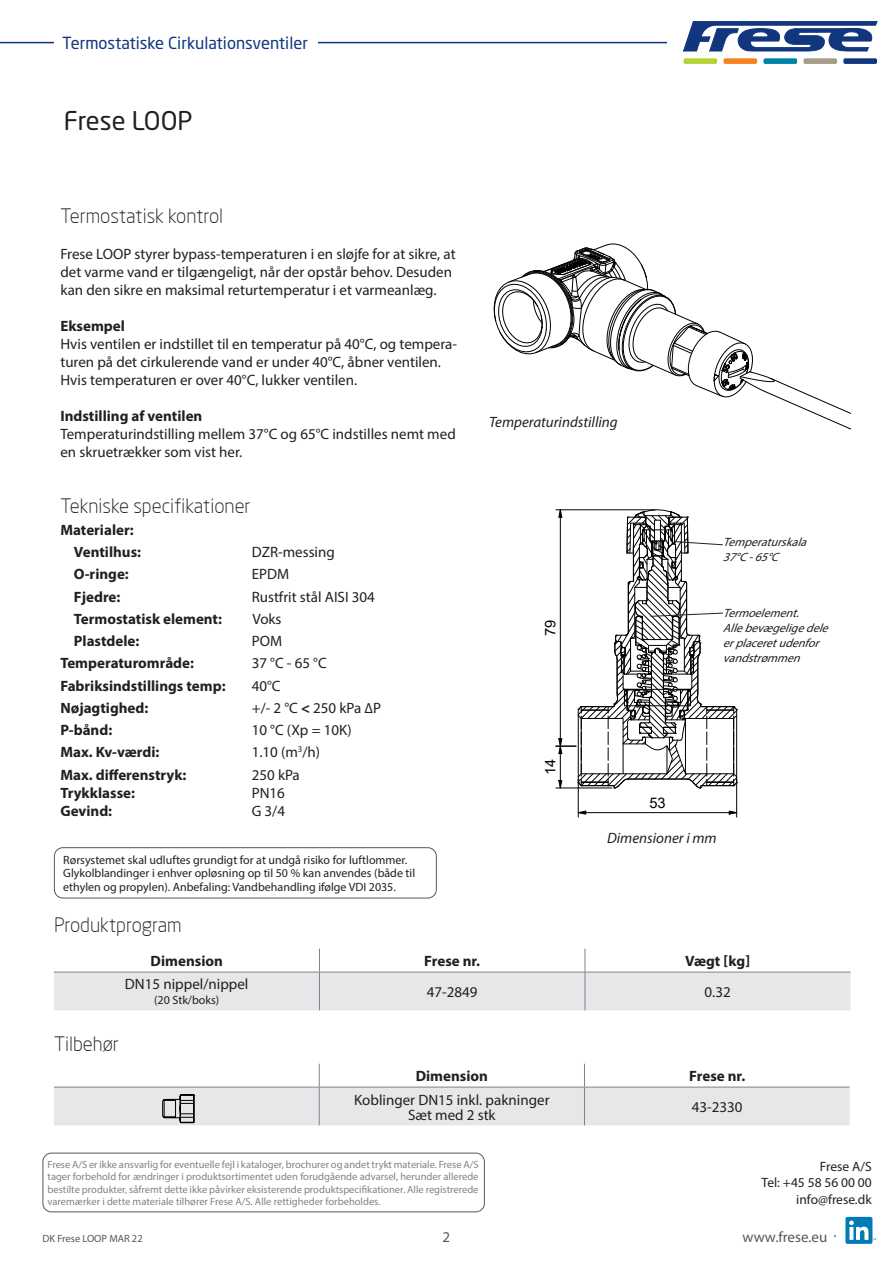
<style>
.page{position:relative;width:893px;height:1263px;background:#fff}
.page>*{position:absolute;margin:0;border:0;box-sizing:border-box;transform-origin:0 0}
.t1{font:25.5px "Neo Sans Pro";color:#231f20}
.Tekniske_data_-_Mellemrubrik{font:300 19.5px "Neo Sans";color:#231f20}
.t2{font:16.5px "Neo Sans Pro";color:#11367e}
.Titler_-_index_uk{font:15px/18px "Myriad Pro";color:#231f20}
.Tekniske_data_-_Brød{font:700 15px "Myriad Pro";color:#231f20}
.Tekniske_data_-_Brød-2{font:15px "Myriad Pro";color:#231f20}
.Titler_-_index_uk-2{font:700 15px "Myriad Pro";color:#231f20}
.Titler_-_index_uk-3{font:italic 15px "Myriad Pro";color:#231f20}
.t3{font:15px "Myriad Pro";color:#57585a}
.t4{font:14.55px "Arial";color:#000}
.t5{font:13.5px/16.2px "Myriad Pro";color:#231f20;text-align:right}
.Titler_-_index_uk-4{font:12px/13.5px "Myriad Pro";color:#231f20}
.Titler_-_index_uk-5{font:italic 12px/15px "Myriad Pro";color:#231f20}
.t6{font:10.5px/12.6px "Myriad Pro";color:#808285;text-align:justify}
.t7{font:10.5px "Myriad Pro";color:#57585a}
.s1{font-weight:700}
.s2{font-family:"Neo Sans Pro"}
</style>
<div class="page">
<hr style="left:0;top:42px;width:893px;height:1px;background:#11367e">
<div style="left:668px;top:21px;width:225px;height:43px;background:#fff"></div>
<div style="left:684px;top:58px;width:33px;height:6px;background:#b5d334;border-radius:2px"></div>
<div style="left:723px;top:58px;width:34px;height:6px;background:#f58220;border-radius:2px"></div>
<div style="left:763px;top:58px;width:34px;height:6px;background:#0081a7;border-radius:2px"></div>
<div style="left:803px;top:58px;width:34px;height:6px;background:#a49c87;border-radius:2px"></div>
<div style="left:843px;top:58px;width:34px;height:6px;background:#11367e;border-radius:2px"></div>
<svg style="left:683px;top:21px;width:194px;height:30px"></svg>
<div style="left:845px;top:1217px;width:27px;height:27px;background:#007bb6;border-radius:2px"></div>
<svg style="left:849px;top:1220px;width:27px;height:20px"></svg>
<div style="left:54px;top:36px;width:263px;height:13px;background:#fff"></div>
<div style="left:43px;top:1153px;width:442px;height:59px;border:1px solid #57585a;border-radius:9px"></div>
<svg style="left:494px;top:243px;width:356px;height:187px"></svg>
<svg style="left:54px;top:949px;width:796px;height:61px"></svg>
<hr style="left:585px;top:972px;width:265px;height:1px;background:#808285">
<hr style="left:585px;top:972px;width:1px;height:38px;background:#808285">
<svg style="left:577px;top:811px;width:9px;height:3px"></svg>
<svg style="left:729px;top:811px;width:9px;height:3px"></svg>
<hr style="left:586px;top:812px;width:143px;height:1px;background:#000">
<hr style="left:736px;top:779px;width:1px;height:38px;background:#000">
<hr style="left:578px;top:779px;width:1px;height:38px;background:#000">
<svg style="left:556px;top:509px;width:182px;height:281px"></svg>
<svg style="left:54px;top:1064px;width:796px;height:61px"></svg>
<div style="left:54px;top:847px;width:383px;height:51px;border:1px solid #57585a;border-radius:9px"></div>
<p class="t2" style="left:62px;top:33px;width:247px">Termostatiske Cirkulationsventiler</p>
<h1 class="t1" style="left:64px;top:105px;width:130px">Frese LOOP</h1>
<p class="Tekniske_data_-_Mellemrubrik" style="left:60px;top:205px;width:164px">Termostatisk kontrol</p>
<p class="Titler_-_index_uk" style="left:60px;top:245px;width:397px">Frese LOOP styrer bypass-temperaturen i en sløjfe for at sikre, at det varme vand er tilgængeligt, når der opstår behov. Desuden kan den sikre en maksimal returtemperatur i et varmeanlæg.</p>
<p class="Titler_-_index_uk" style="left:60px;top:317px;width:398px"><span class="s1">Eksempel<br></span>Hvis ventilen er indstillet til en temperatur på 40°C, og tempera&shy;turen på det cirkulerende vand er under 40°C, åbner ventilen.<br>Hvis temperaturen er over 40°C, lukker ventilen.</p>
<p class="Titler_-_index_uk" style="left:60px;top:407px;width:397px"><span class="s1">Indstilling af ventilen<br></span>Temperaturindstilling mellem 37°C og 65°C indstilles nemt med en skruetrækker som vist her.</p>
<p class="Titler_-_index_uk-3" style="left:489px;top:413px;width:130px">Temperaturindstilling</p>
<p class="Tekniske_data_-_Mellemrubrik" style="left:60px;top:494px;width:192px">Tekniske specifikationer</p>
<p class="Tekniske_data_-_Brød" style="left:60px;top:520px;width:75px">Materialer:</p>
<p class="Tekniske_data_-_Brød" style="left:74px;top:542px;width:69px">Ventilhus:</p>
<p class="Tekniske_data_-_Brød-2" style="left:252px;top:543px;width:85px">DZR-messing</p>
<p class="Tekniske_data_-_Brød" style="left:74px;top:564px;width:56px">O-ringe:</p>
<p class="Tekniske_data_-_Brød-2" style="left:252px;top:565px;width:39px">EPDM</p>
<p class="Tekniske_data_-_Brød" style="left:74px;top:587px;width:48px">Fjedre:</p>
<p class="Tekniske_data_-_Brød-2" style="left:252px;top:587px;width:125px">Rustfrit stål AISI 304</p>
<p class="Tekniske_data_-_Brød" style="left:74px;top:609px;width:150px">Termostatisk element:</p>
<p class="Tekniske_data_-_Brød-2" style="left:252px;top:610px;width:31px">Voks</p>
<p class="Tekniske_data_-_Brød" style="left:74px;top:631px;width:67px">Plastdele:</p>
<p class="Tekniske_data_-_Brød-2" style="left:252px;top:632px;width:32px">POM</p>
<p class="Tekniske_data_-_Brød" style="left:60px;top:653px;width:135px">Temperaturområde:</p>
<p class="Tekniske_data_-_Brød-2" style="left:252px;top:654px;width:77px">37 °C - 65 °C</p>
<p class="Tekniske_data_-_Brød" style="left:60px;top:676px;width:167px">Fabriksindstillings temp:</p>
<p class="Tekniske_data_-_Brød-2" style="left:252px;top:676px;width:30px">40°C</p>
<p class="Tekniske_data_-_Brød" style="left:60px;top:698px;width:89px">Nøjagtighed:</p>
<p class="Tekniske_data_-_Brød-2" style="left:252px;top:699px;width:131px">+/- 2 °C <span class="s1">&lt;</span> 250 kPa ∆P</p>
<p class="Tekniske_data_-_Brød" style="left:60px;top:720px;width:53px">P-bånd:</p>
<p class="Tekniske_data_-_Brød-2" style="left:252px;top:721px;width:102px">10 °C (Xp = 10K)</p>
<p class="Tekniske_data_-_Brød" style="left:60px;top:742px;width:101px">Max. Kv-værdi:</p>
<p class="Tekniske_data_-_Brød-2" style="left:252px;top:743px;width:70px">1.10 (m<sup>3</sup>/h)</p>
<p class="Tekniske_data_-_Brød" style="left:60px;top:765px;width:128px">Max. differenstryk:</p>
<p class="Tekniske_data_-_Brød-2" style="left:252px;top:765px;width:50px">250 kPa</p>
<p class="Tekniske_data_-_Brød" style="left:60px;top:783px;width:76px">Trykklasse:</p>
<p class="Tekniske_data_-_Brød-2" style="left:252px;top:783px;width:35px">PN16</p>
<p class="Tekniske_data_-_Brød" style="left:60px;top:801px;width:53px">Gevind:</p>
<p class="Tekniske_data_-_Brød-2" style="left:252px;top:801px;width:35px">G 3/4</p>
<p class="t4" style="left:540px;top:636px;width:18px;rotate:-90deg">79</p>
<p class="t4" style="left:540px;top:775px;width:18px;rotate:-90deg">14</p>
<p class="t4" style="left:649px;top:792px;width:18px">53</p>
<p class="Titler_-_index_uk-5" style="left:723px;top:535px;width:90px">Temperaturskala</p>
<p class="Titler_-_index_uk-5" style="left:723px;top:550px;width:62px">37°C-65°C</p>
<p class="Titler_-_index_uk-5" style="left:723px;top:605px;width:82px">Termoelement.</p>
<p class="Titler_-_index_uk-5" style="left:723px;top:620px;width:111px">Allebevægeligedele erplaceretudenfor</p>
<p class="Titler_-_index_uk-5" style="left:723px;top:650px;width:83px">vandstrømmen</p>
<p class="Titler_-_index_uk-4" style="left:63px;top:853px;width:346px">Rørsystemet skal udluftes grundigt for at undgå risiko for luftlommer.</p>
<p class="Titler_-_index_uk-4" style="left:63px;top:866px;width:353px">Glykolblandinger i enhver opløsning op til 50 % kan anvendes (både til ethylen og propylen). Anbefaling: Vandbehandling ifølge VDI 2035.</p>
<p class="Titler_-_index_uk-3" style="left:607px;top:828px;width:111px">Dimensioner i mm</p>
<p class="Tekniske_data_-_Mellemrubrik" style="left:54px;top:914px;width:129px">Produktprogram</p>
<p class="Titler_-_index_uk-2" style="left:151px;top:951px;width:74px">Dimension</p>
<p class="Titler_-_index_uk-2" style="left:424px;top:951px;width:57px">Frese nr.</p>
<p class="Titler_-_index_uk-2" style="left:685px;top:951px;width:66px">Vægt [kg]</p>
<p class="Titler_-_index_uk" style="left:125px;top:975px;width:125px">DN15 nippel/nippel</p>
<p class="Titler_-_index_uk-4" style="left:154px;top:993px;width:67px">(20 Stk/boks)</p>
<p class="Titler_-_index_uk" style="left:427px;top:982px;width:52px">47-2849</p>
<p class="Titler_-_index_uk" style="left:705px;top:982px;width:28px">0.32</p>
<p class="Tekniske_data_-_Mellemrubrik" style="left:54px;top:1032px;width:66px">Tilbehør</p>
<p class="Titler_-_index_uk-2" style="left:416px;top:1066px;width:74px">Dimension</p>
<p class="Titler_-_index_uk-2" style="left:689px;top:1066px;width:57px">Frese nr.</p>
<p class="Titler_-_index_uk" style="left:354px;top:1090px;width:197px">Koblinger DN15 inkl. pakninger</p>
<p class="Titler_-_index_uk" style="left:408px;top:1105px;width:89px">Sæt med 2 stk</p>
<p class="Titler_-_index_uk" style="left:692px;top:1098px;width:52px">43-2330</p>
<p class="t6" style="left:48px;top:1157px;width:433px">Frese A/S er ikke ansvarlig for eventuelle fejl i kataloger, brochurer og andet trykt materiale. Frese A/S tager forbehold for ændringer i produktsortimentet uden forudgående advarsel, herunder allerede bestilte produkter, såfremt dette ikke påvirker eksisterende produktspecifikationer. Alle registrerede varemærker i dette materiale tilhører Frese A/S. Alle rettigheder forbeholdes.</p>
<p class="t5" style="left:762px;top:1158px;width:112px">Frese A/S<br>Tel: +45 58 56 00 00 info@frese.dk</p>
<p class="t7" style="left:43px;top:1232px;width:102px">DK Frese LOOP MAR 22</p>
<p class="t3" style="left:443px;top:1227px;width:9px">2</p>
<p class="t3" style="left:742px;top:1228px;width:96px">www.frese.eu <span class="s2">·</span></p>
</div>
